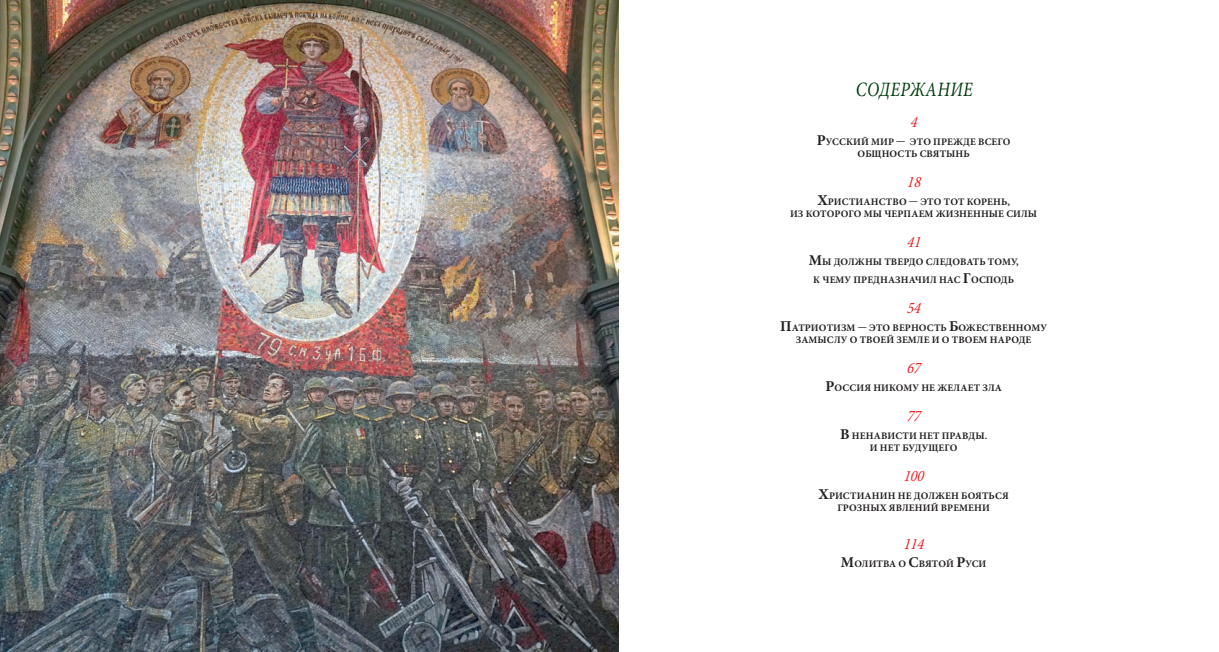
<style>
.page{position:relative;width:1219px;height:652px;background:#fff}
.page>*{position:absolute;margin:0;border:0;box-sizing:border-box;transform-origin:0 0}
.t1{font:italic 20.4px "Minion Pro";letter-spacing:.02em;color:#003b0d;scale:.83 1}
.t2{font:italic 16px "Minion Pro";color:#ee1d23;scale:.9 1}
.t3{font:700 10px/12px "Minion Pro";letter-spacing:.01em;color:#231f20;text-align:center}
.s1{font-size:15px}
</style>
<div class="page">
<img style="left:0;top:0;width:619px;height:652px">
<h1 class="t1" style="left:856px;top:75px;width:142px">Содержа ние</h1>
<h2 class="t2" style="left:910px;top:111px;width:12px">4</h2>
<p class="t3" style="left:817px;top:136px;width:195px"><span class="s1">Р</span>усский мир — это прежде всего общность святынь</p>
<h2 class="t2" style="left:907px;top:171px;width:20px">18</h2>
<p class="t3" style="left:790px;top:196px;width:249px"><span class="s1">Х</span>ристианство — это тот корень,<br>из которого мы черпаем жизненные силы</p>
<h2 class="t2" style="left:907px;top:231px;width:20px">41</h2>
<p class="t3" style="left:809px;top:253px;width:211px;line-height:18px"><span class="s1">М</span>ы должны твердо следовать тому, к чему предназначил нас <span class="s1">Г</span>осподь</p>
<h2 class="t2" style="left:907px;top:297px;width:20px">54</h2>
<p class="t3" style="left:780px;top:322px;width:268px"><span class="s1">П</span>атриотизм — это верность <span class="s1">Б</span>ожественному замыслу о твоей земле и о твоем народе</p>
<h2 class="t2" style="left:907px;top:357px;width:17px">67</h2>
<p class="t3" style="left:825px;top:382px;width:178px"><span class="s1">Р</span>оссия никому не желает зла</p>
<h2 class="t2" style="left:907px;top:405px;width:17px">77</h2>
<p class="t3" style="left:840px;top:430px;width:149px"><span class="s1">В</span> ненависти нет правды.<br>И нет будущего</p>
<h2 class="t2" style="left:903px;top:465px;width:27px">100</h2>
<p class="t3" style="left:818px;top:490px;width:192px"><span class="s1">Х</span>ристианин не должен бояться грозных явлений времени</p>
<h2 class="t2" style="left:903px;top:533px;width:27px">114</h2>
<p class="t3" style="left:841px;top:558px;width:147px"><span class="s1">М</span>олитва о <span class="s1">С</span>вятой <span class="s1">Р</span>уси</p>
</div>
